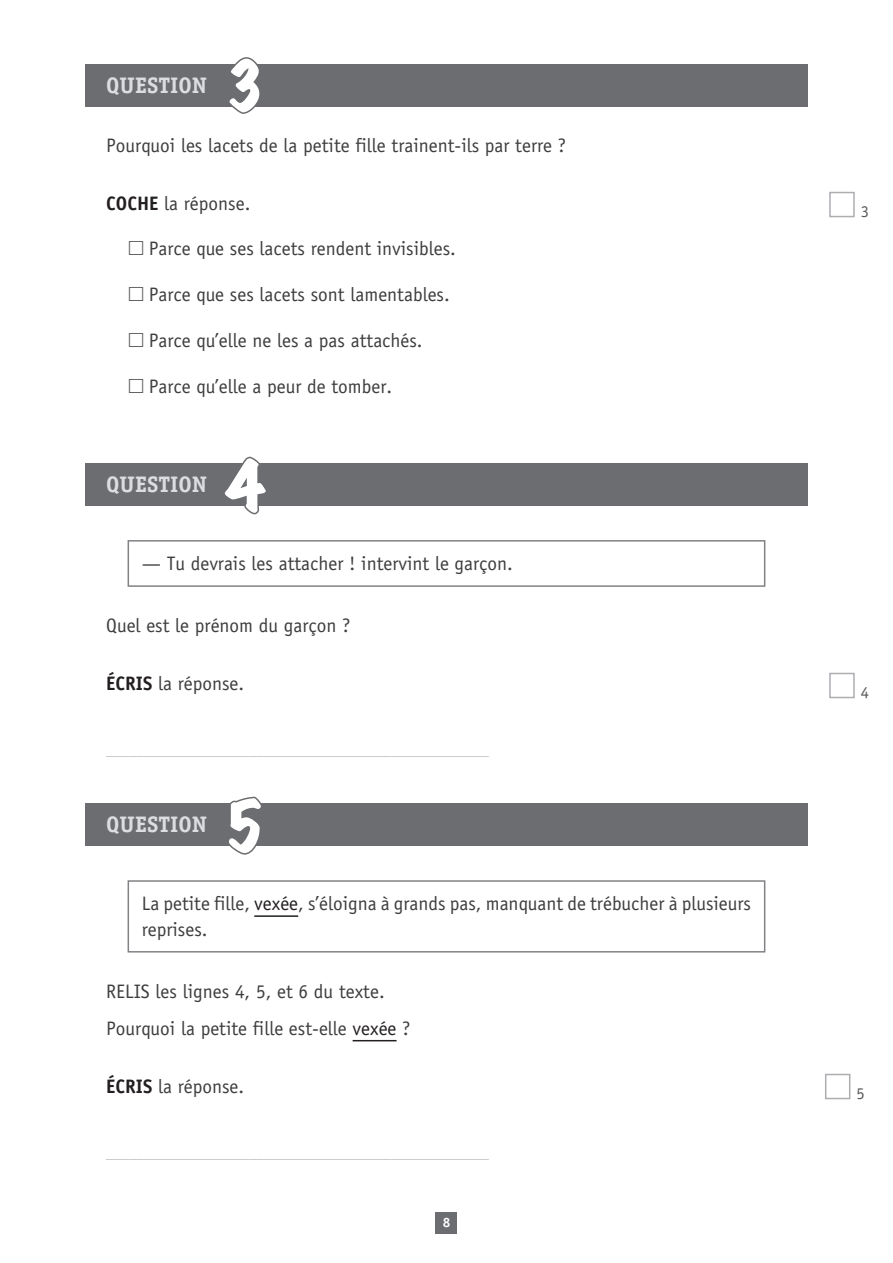
<style>
.page{position:relative;width:893px;height:1263px;background:#fff}
.page>*{position:absolute;margin:0;border:0;box-sizing:border-box;transform-origin:0 0}
.t1{font:expanded 60px "Marker Felt";color:#fff}
.t2{font:700 22.5px "Evalex Serif";color:#dcdddf}
.t3{font:19.5px/36.8px "Evalex Sans";color:#3e3e3f}
.t4{font:16.5px "Evalex Serif";color:#57585a}
.t5{font:15px "Evalex Sans";color:#bcbdc0}
.t6{font:700 13.5px "Evalex Serif";color:#fff}
.s1{font-weight:700;color:#231f20}
.s2{color:#231f20}
</style>
<div class="page">
<div style="left:85px;top:64px;width:723px;height:42px;background:#6c6d70"></div>
<svg style="left:226px;top:57px;width:36px;height:57px"></svg>
<hr style="left:353px;top:1040px;width:44px;height:1px;background:#231f20">
<div style="left:85px;top:463px;width:723px;height:43px;background:#6c6d70"></div>
<div style="left:85px;top:804px;width:723px;height:42px;background:#6c6d70"></div>
<svg style="left:242px;top:456px;width:18px;height:59px"></svg>
<svg style="left:225px;top:796px;width:40px;height:59px"></svg>
<div style="left:128px;top:540px;width:637px;height:47px;border:2px solid #808285"></div>
<hr style="left:254px;top:915px;width:44px;height:2px;background:#231f20">
<div style="left:128px;top:880px;width:637px;height:72px;border:2px solid #808285"></div>
<div style="left:829px;top:192px;width:26px;height:25px;border:2px solid #adaeb2"></div>
<div style="left:829px;top:673px;width:26px;height:25px;border:2px solid #adaeb2"></div>
<div style="left:825px;top:1074px;width:25px;height:25px;border:2px solid #adaeb2"></div>
<div style="left:436px;top:1212px;width:21px;height:21px;background:#6c6d70"></div>
<p class="t2" style="left:106px;top:71px;width:102px">QUESTION</p>
<h1 class="t1" style="left:225px;top:39px;width:40px">3</h1>
<p class="t3" style="left:106px;top:127px;width:461px">Pourquoi les lacets de la petite fille trainent-ils par terre ?</p>
<p class="t3" style="left:106px;top:185px;width:146px"><span class="s1">COCHE</span> la réponse.</p>
<p class="t3" style="left:149px;top:230px;width:309px">Parce que ses lacets rendent invisibles.</p>
<p class="t3" style="left:149px;top:276px;width:303px">Parce que ses lacets sont lamentables.</p>
<p class="t3" style="left:149px;top:322px;width:275px">Parce qu’elle ne les a pas attachés.</p>
<p class="t3" style="left:149px;top:368px;width:245px">Parce qu’elle a peur de tomber.</p>
<p class="t2" style="left:106px;top:471px;width:102px">QUESTION</p>
<h1 class="t1" style="left:225px;top:438px;width:40px">4</h1>
<p class="t3" style="left:142px;top:545px;width:373px">— Tu devrais les attacher ! intervint le garçon.</p>
<p class="t3" style="left:106px;top:607px;width:246px">Quel est le prénom du garçon ?</p>
<p class="t3" style="left:106px;top:665px;width:139px"><span class="s1">ÉCRIS</span> la réponse.</p>
<p class="t5" style="left:106px;top:741px;width:384px">___________________________________________________</p>
<p class="t2" style="left:106px;top:811px;width:102px">QUESTION</p>
<h1 class="t1" style="left:225px;top:778px;width:40px">5</h1>
<p class="t3" style="left:142px;top:891px;width:611px;line-height:25.5px">La petite fille, <span class="s2">vexée</span>, s’éloigna à grands pas, manquant de trébucher à plusieurs reprises.</p>
<p class="t3" style="left:106px;top:973px;width:306px">RELIS les lignes 4, 5, et 6 du texte.<br>Pourquoi la petite fille est-elle <span class="s2">vexée</span> ?</p>
<p class="t3" style="left:106px;top:1068px;width:139px"><span class="s1">ÉCRIS</span> la réponse.</p>
<p class="t5" style="left:106px;top:1144px;width:384px">___________________________________________________</p>
<p class="t6" style="left:443px;top:1214px;width:9px">8</p>
<p class="t4" style="left:861px;top:202px;width:10px">3</p>
<p class="t4" style="left:861px;top:683px;width:10px">4</p>
<p class="t4" style="left:856px;top:1084px;width:10px">5</p>
</div>
